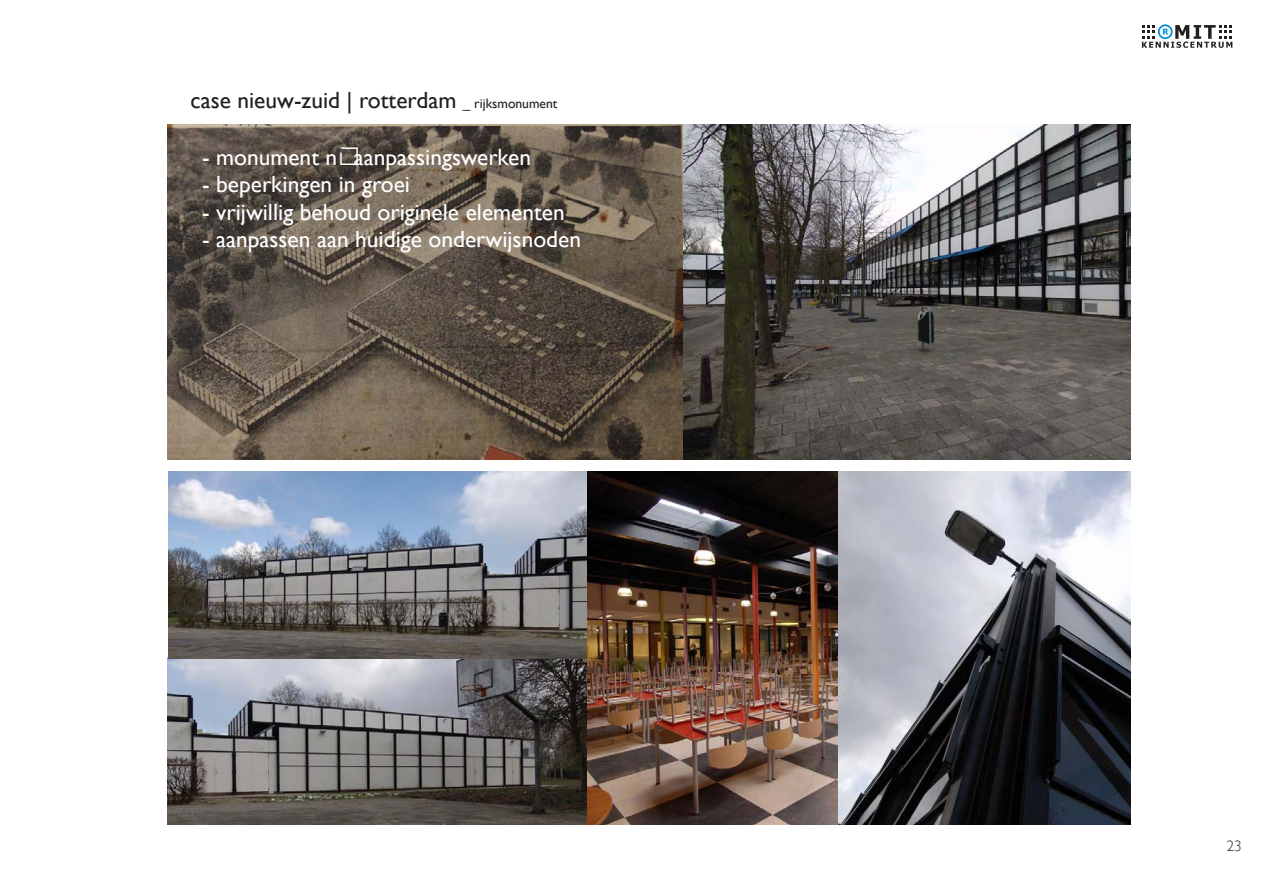
<style>
.page{position:relative;width:1263px;height:893px;background:#fff}
.page>*{position:absolute;margin:0;border:0;box-sizing:border-box;transform-origin:0 0}
.t1{font:23.4px "Gill Sans";color:#fff}
.t2{font:23.4px "Gill Sans";color:#231f20}
.t3{font:300 15px "Gill Sans";color:#231f20}
.s1{font-size:13.65px}
</style>
<div class="page">
<svg style="left:1142px;top:24px;width:90px;height:24px"></svg>
<img style="left:837px;top:471px;width:293px;height:354px">
<img style="left:167px;top:124px;width:516px;height:336px">
<img style="left:586px;top:471px;width:251px;height:354px">
<img style="left:167px;top:471px;width:419px;height:354px">
<img style="left:683px;top:124px;width:448px;height:336px">
<svg style="left:340px;top:148px;width:6px;height:5px"></svg>
<p class="t2" style="left:190px;top:90px;width:368px">case nieuw-zuid | rotterdam <span class="s1">_ rijksmonument</span></p>
<p class="t1" style="left:202px;top:148px;width:330px">- monument nˆaanpassingswerken</p>
<p class="t1" style="left:202px;top:175px;width:209px">- beperkingen in groei</p>
<p class="t1" style="left:202px;top:202px;width:364px">- vrijwillig behoud originele elementen</p>
<p class="t1" style="left:202px;top:230px;width:380px">- aanpassen aan huidige onderwijsnoden</p>
<p class="t3" style="left:1227px;top:837px;width:16px">23</p>
</div>
